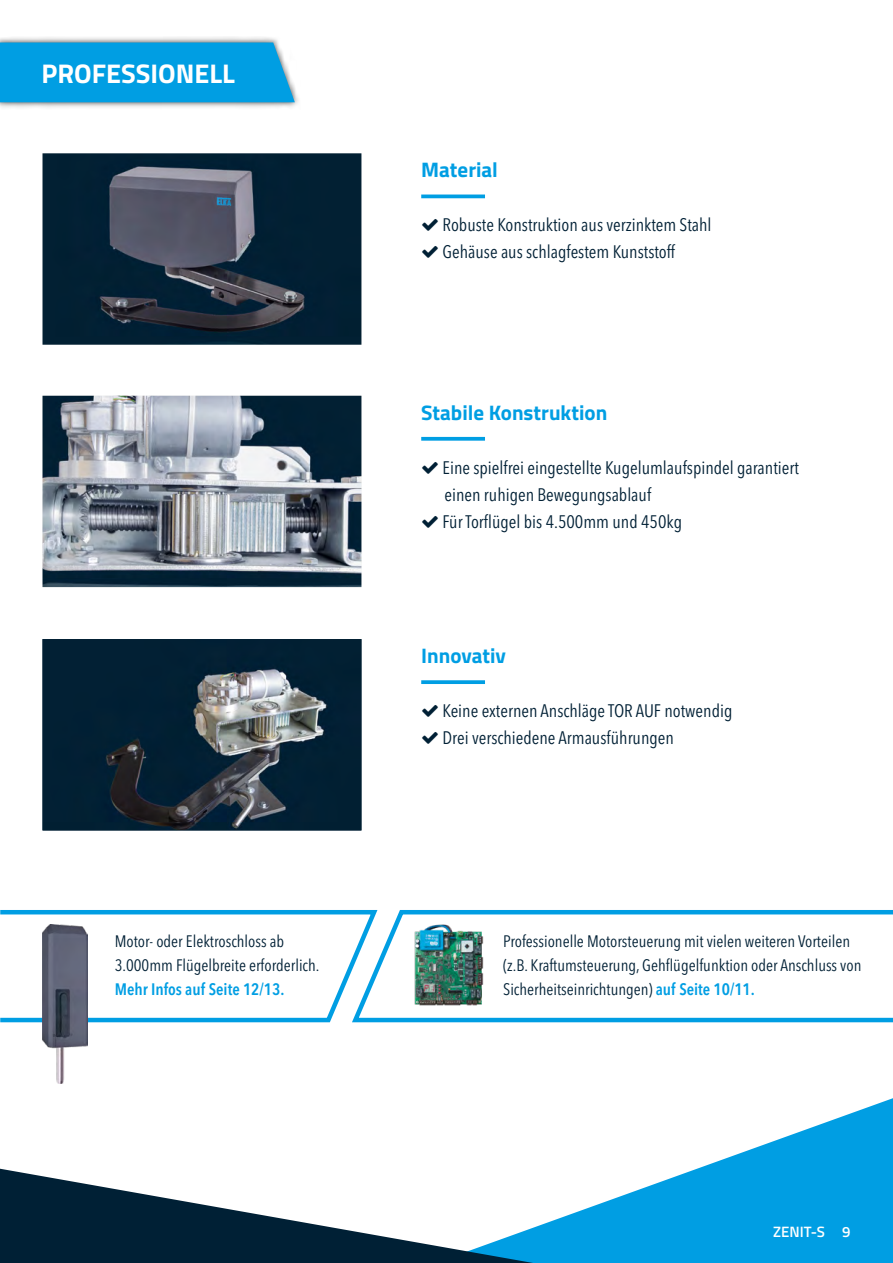
<style>
.page{position:relative;width:893px;height:1263px;background:#fff}
.page>*{position:absolute;margin:0;border:0;box-sizing:border-box;transform-origin:0 0}
.t1{font:700 27px "Titillium Web";color:#fff}
.t2{font:700 21px "Titillium Web";color:#009ee3}
.t3{font:condensed 18px/27px "Avenir Next LT Pro";color:#002035}
.t4{font:condensed 16.5px/24px "Avenir Next LT Pro";color:#002035}
.t5{font:600 condensed 16.5px "Avenir Next LT Pro";color:#009ee3}
.t6{font:600 15px "Titillium Web";color:#fff}
.s1{font-weight:600;color:#009ee3}
</style>
<div class="page">
<svg style="left:605px;top:1098px;width:288px;height:165px;fill:#009ee3"></svg>
<svg style="left:0;top:1024px;width:605px;height:239px"></svg>
<div style="left:0;top:36px;width:301px;height:73px;background:#000;opacity:.75"></div>
<div style="left:0;top:43px;width:295px;height:59px;background:#009ee3"></div>
<img style="left:43px;top:153px;width:318px;height:192px">
<hr style="left:421px;top:195px;width:64px;height:3px;background:#009ee3">
<img style="left:43px;top:396px;width:318px;height:191px">
<svg style="left:421px;top:437px;width:64px;height:4px"></svg>
<img style="left:43px;top:639px;width:318px;height:191px">
<svg style="left:421px;top:680px;width:64px;height:4px"></svg>
<svg style="left:0;top:910px;width:349px;height:114px"></svg>
<svg style="left:349px;top:910px;width:544px;height:113px"></svg>
<img style="left:410px;top:922px;width:78px;height:87px">
<img style="left:43px;top:924px;width:45px;height:159px">
<h1 class="t1" style="left:41px;top:53px;width:195px">PROFESSIONELL</h1>
<p class="t4" style="left:115px;top:929px;width:206px">Motor- oder Elektroschloss ab<br>3.000mm Flügelbreite erforderlich.</p>
<p class="t5" style="left:115px;top:979px;width:171px">Mehr Infos auf Seite 12/13.</p>
<p class="t2" style="left:421px;top:154px;width:78px">Material</p>
<p class="t3" style="left:443px;top:211px;width:270px">Robuste Konstruktion aus verzinktem Stahl<br>Gehäuse aus schlagfestem Kunststoff</p>
<p class="t2" style="left:421px;top:396px;width:188px">Stabile Konstruktion</p>
<p class="t3" style="left:443px;top:454px;width:358px">Eine spielfrei eingestellte Kugelumlaufspindel garantiert einen ruhigen Bewegungsablauf<br>Für Torflügel bis 4.500mm und 450kg</p>
<p class="t2" style="left:421px;top:639px;width:86px">Innovativ</p>
<p class="t3" style="left:443px;top:697px;width:291px">Keine externen Anschläge TOR AUF notwendig<br>Drei verschiedene Armausführungen</p>
<p class="t4" style="left:503px;top:929px;width:360px">Professionelle Motorsteuerung mit vielen weiteren Vorteilen (z.B. Kraftumsteuerung, Gehflügelfunktion oder Anschluss von<br>Sicherheitseinrichtungen) <span class="s1">auf Seite 10/11.</span></p>
<p class="t6" style="left:773px;top:1221px;width:79px">ZENIT-S 9</p>
</div>
